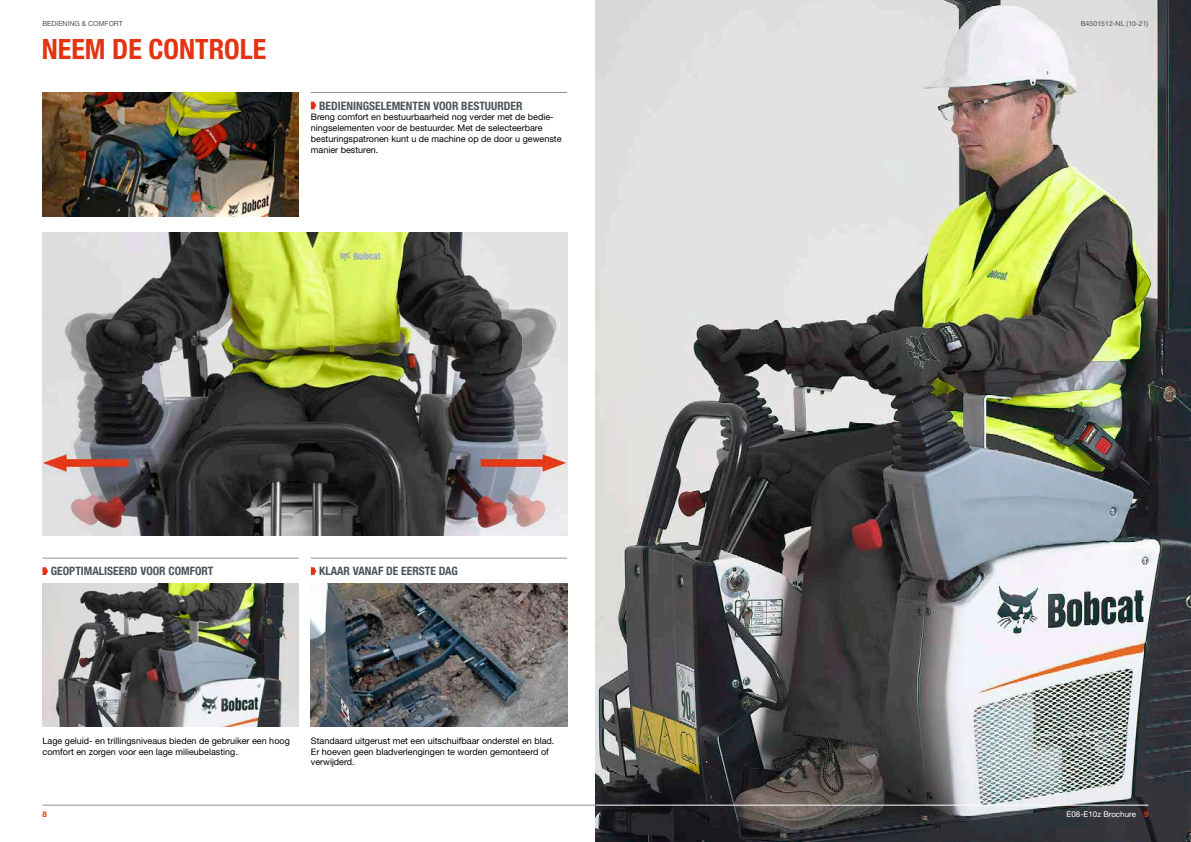
<style>
.page{position:relative;width:1191px;height:842px;background:#fff}
.page>*{position:absolute;margin:0;border:0;box-sizing:border-box;transform-origin:0 0}
.t1{font:700 condensed 28px "Helvetica Neue LT Pro";color:#e43312}
.t2{font:700 condensed 11.6px "Helvetica Neue LT Pro";color:#4c555c}
.t3{font:9px/10.8px "Helvetica Neue LT Pro";color:#000}
.t4{font:8px "Helvetica Neue LT Pro";color:#fff}
.t5{font:700 8px "Helvetica Neue LT Pro";color:#e43312}
.t6{font:7px "Helvetica Neue LT Pro";color:#4c555c}
.s1{font-weight:700;color:#e43312}
</style>
<div class="page">
<hr style="left:43px;top:805px;width:1105px;height:1px;background:#8b9296">
<img style="left:595px;top:0;width:596px;height:842px">
<img style="left:43px;top:233px;width:524px;height:302px">
<hr style="left:595px;top:805px;width:553px;height:1px;background:#fff">
<img style="left:43px;top:92px;width:256px;height:124px">
<img style="left:311px;top:583px;width:256px;height:143px">
<img style="left:43px;top:583px;width:256px;height:143px">
<hr style="left:311px;top:92px;width:256px;height:1px;background:#8b9296">
<svg style="left:311px;top:102px;width:5px;height:7px"></svg>
<hr style="left:311px;top:558px;width:256px;height:1px;background:#8b9296">
<svg style="left:311px;top:567px;width:5px;height:8px"></svg>
<hr style="left:43px;top:558px;width:256px;height:1px;background:#8b9296">
<svg style="left:43px;top:567px;width:5px;height:8px"></svg>
<p class="t6" style="left:43px;top:19px;width:82px">BEDIENING &amp; COMFORT</p>
<p class="t6" style="left:1080px;top:19px;width:69px">B4501512-NL (10-21)</p>
<h1 class="t1" style="left:42px;top:32px;width:226px">NEEM DE CONTROLE</h1>
<p class="t2" style="left:319px;top:99px;width:205px">BEDIENINGSELEMENTEN VOOR BESTUURDER</p>
<p class="t3" style="left:311px;top:112px;width:252px">Breng comfort en bestuurbaarheid nog verder met de bedie&shy;ningselementen voor de bestuurder. Met de selecteerbare besturingspatronen kunt u de machine op de door u gewenste manier besturen.</p>
<p class="t2" style="left:51px;top:564px;width:164px">GEOPTIMALISEERD VOOR COMFORT</p>
<p class="t2" style="left:319px;top:564px;width:140px">KLAAR VANAF DE EERSTE DAG</p>
<p class="t3" style="left:43px;top:735px;width:249px">Lage geluid- en trillingsniveaus bieden de gebruiker een hoog comfort en zorgen voor een lage milieubelasting.</p>
<p class="t3" style="left:311px;top:735px;width:245px">Standaard uitgerust met een uitschuifbaar onderstel en blad.<br>Er hoeven geen bladverlengingen te worden gemonteerd of verwijderd.</p>
<p class="t5" style="left:43px;top:809px;width:6px">8</p>
<p class="t4" style="left:1066px;top:809px;width:83px">E08-E10z Brochure <span class="s1">9</span></p>
</div>
